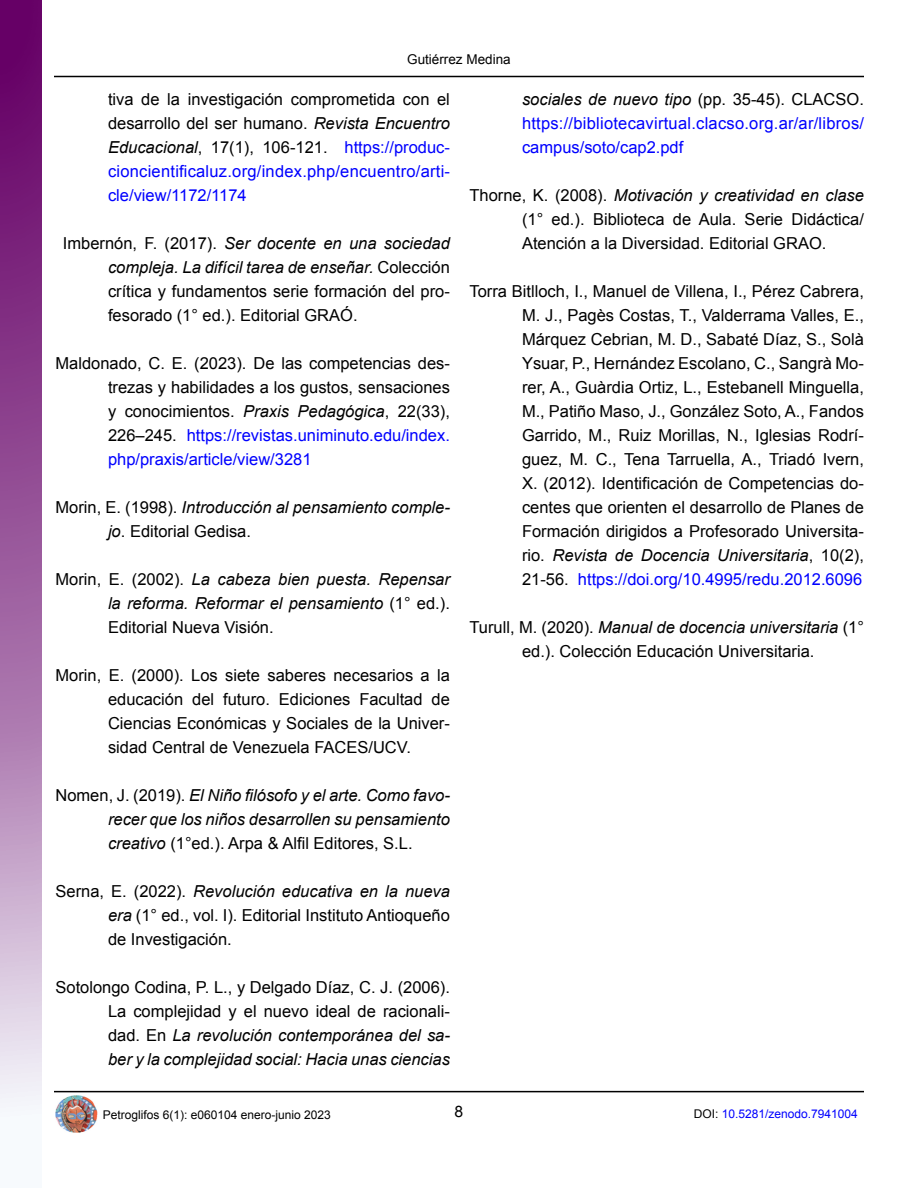
<style>
.page{position:relative;width:918px;height:1188px;background:#fff}
.page>*{position:absolute;margin:0;border:0;box-sizing:border-box;transform-origin:0 0}
.t1{font:16.5px/24px "Arial";color:#000;text-align:justify}
.t2{font:italic 16.5px/24px "Arial";color:#000;text-align:justify}
.t3{font:16.5px/24px "Arial";letter-spacing:.015em;color:#00f;text-align:justify}
.t4{font:15.75px "Arial";color:#000}
.t5{font:13.5px "Arial";color:#000}
.t6{font:12px "Arial";color:#000}
.t7{font:12px "Arial";color:#00f}
.s1{color:#000}
.s2{font-style:italic;color:#000}
.s3{font-style:italic}
.s4{color:#00f}
.s5{font-style:normal}
</style>
<div class="page">
<hr style="left:54px;top:76px;width:810px;height:1px;background:#000">
<img style="left:56px;top:1095px;width:42px;height:37px">
<hr style="left:54px;top:1091px;width:810px;height:1px;background:#000">
<svg style="left:0;top:0;width:42px;height:1108px;background:#a064a2"></svg>
<p class="t5" style="left:407px;top:50px;width:105px">Gutiérrez Medina</p>
<p class="t3" style="left:108px;top:87px;width:343px"><span class="s1">tiva de la investigación comprometida con el desarrollo del ser humano.</span> <span class="s2">Revista Encuentro Educacional</span><span class="s1">, 17(1), 106-121.</span> https://produc&shy;cioncientificaluz.org/index.php/encuentro/arti&shy;cle/view/1172/1174</p>
<p class="t1" style="left:108px;top:231px;width:343px;text-indent:-45px">Imbernón, F. (2017). <span class="s3">Ser docente en una sociedad compleja. La difícil tarea de enseñar.</span> Colección crítica y fundamentos serie formación del pro&shy;fesorado (1° ed.). Editorial GRAÓ.</p>
<p class="t1" style="left:108px;top:351px;width:343px;text-indent:-52px">Maldonado, C. E. (2023). De las competencias des&shy;trezas y habilidades a los gustos, sensaciones y conocimientos. <span class="s3">Praxis Pedagógica</span>, 22(33), 226–245. <span class="s4">https://revistas.uniminuto.edu/index. php/praxis/article/view/3281</span></p>
<p class="t2" style="left:108px;top:495px;width:344px;text-indent:-52px"><span class="s5">Morin, E. (1998).</span> Introducción al pensamiento comple&shy;jo<span class="s5">. Editorial Gedisa.</span></p>
<p class="t2" style="left:108px;top:567px;width:344px;text-indent:-52px"><span class="s5">Morin, E. (2002).</span> La cabeza bien puesta. Repensar la reforma. Reformar el pensamiento <span class="s5">(1° ed.).<br>Editorial Nueva Visión.</span></p>
<p class="t1" style="left:108px;top:663px;width:343px;text-indent:-52px">Morin, E. (2000). Los siete saberes necesarios a la educación del futuro. Ediciones Facultad de Ciencias Económicas y Sociales de la Univer&shy;sidad Central de Venezuela FACES/UCV.</p>
<p class="t2" style="left:108px;top:783px;width:344px;text-indent:-52px"><span class="s5">Nomen, J. (2019).</span> El Niño filósofo y el arte. Como favo&shy;recer que los niños desarrollen su pensamiento creativo <span class="s5">(1°ed.). Arpa &amp; Alfil Editores, S.L.</span></p>
<p class="t1" style="left:108px;top:879px;width:343px;text-indent:-52px">Serna, E. (2022). <span class="s3">Revolución educativa en la nueva era</span> (1° ed., vol. I). Editorial Instituto Antioqueño de Investigación.</p>
<p class="t1" style="left:108px;top:975px;width:344px;text-indent:-52px">Sotolongo Codina, P. L., y Delgado Díaz, C. J. (2006).<br>La complejidad y el nuevo ideal de racionali&shy;dad. En <span class="s3">La revolución contemporánea del sa&shy;ber y la complejidad social: Hacia unas ciencias</span></p>
<p class="t3" style="left:522px;top:87px;width:344px"><span class="s2">sociales de nuevo tipo</span> <span class="s1">(pp. 35-45). CLACSO. </span>https://bibliotecavirtual.clacso.org.ar/ar/libros/ campus/soto/cap2.pdf</p>
<p class="t1" style="left:522px;top:183px;width:343px;text-indent:-52px">Thorne, K. (2008). <span class="s3">Motivación y creatividad en clase </span>(1° ed.). Biblioteca de Aula. Serie Didáctica/ Atención a la Diversidad. Editorial GRAO.</p>
<p class="t1" style="left:522px;top:279px;width:344px;text-indent:-52px">Torra Bitlloch, I., Manuel de Villena, I., Pérez Cabrera, M. J., Pagès Costas, T., Valderrama Valles, E., Márquez Cebrian, M. D., Sabaté Díaz, S., Solà Ysuar, P., Hernández Escolano, C., Sangrà Mo&shy;rer, A., Guàrdia Ortiz, L., Estebanell Minguella, M., Patiño Maso, J., González Soto, A., Fandos Garrido, M., Ruiz Morillas, N., Iglesias Rodrí&shy;guez, M. C., Tena Tarruella, A., Triadó Ivern, X. (2012). Identificación de Competencias do&shy;centes que orienten el desarrollo de Planes de Formación dirigidos a Profesorado Universita&shy;rio. <span class="s3">Revista de Docencia Universitaria</span>, 10(2), 21-56. <span class="s4">https://doi.org/10.4995/redu.2012.6096</span></p>
<p class="t1" style="left:470px;top:615px;width:396px;text-align:center">Turull, M. (2020). <span class="s3">Manual de docencia universitaria</span> (1° ed.). Colección Educación Universitaria.</p>
<p class="t6" style="left:103px;top:1107px;width:230px">Petroglifos 6(1): e060104 enero-junio 2023</p>
<p class="t4" style="left:455px;top:1101px;width:10px">8</p>
<p class="t7" style="left:694px;top:1106px;width:166px"><span class="s1">DOI:</span> 10.5281/zenodo.7941004</p>
</div>
